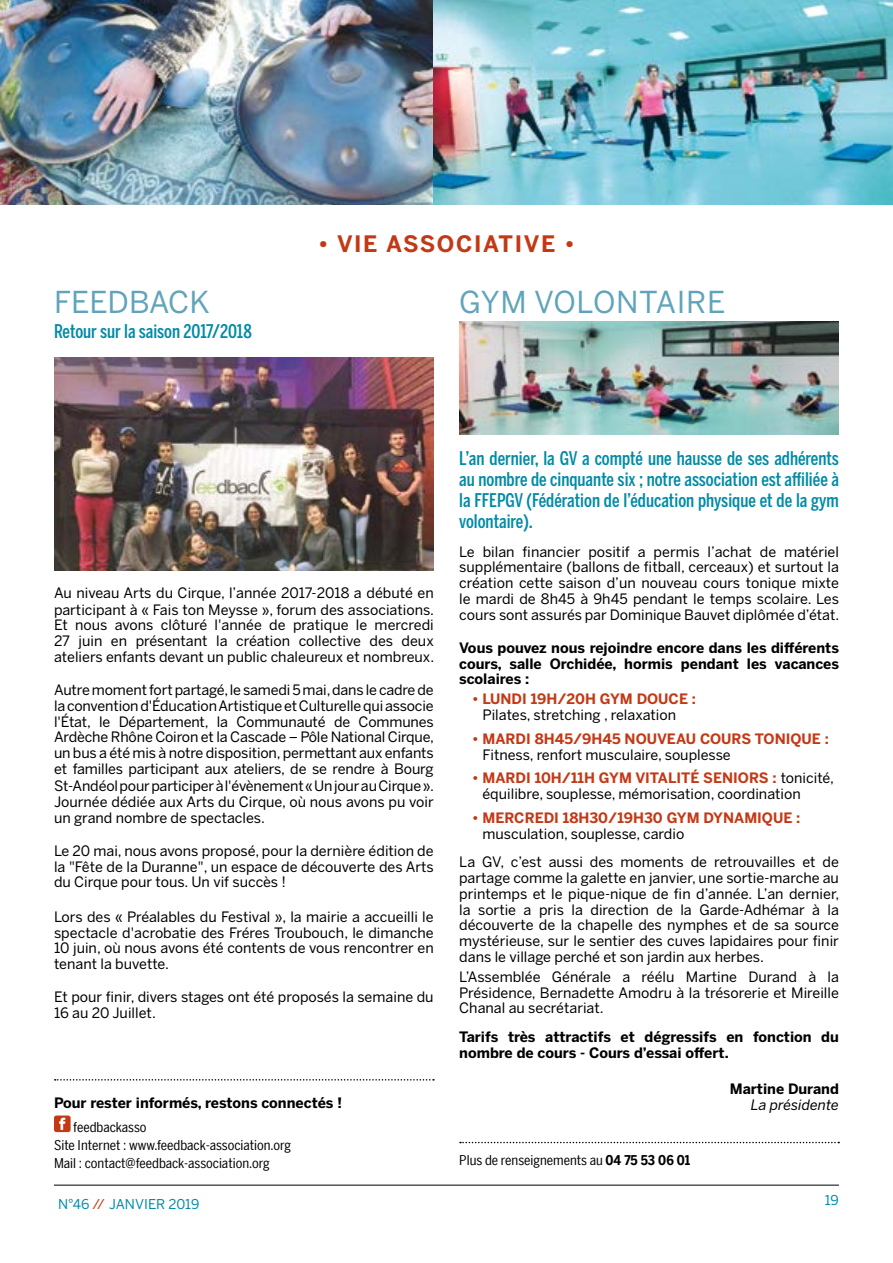
<style>
.page{position:relative;width:893px;height:1263px;background:#fff}
.page>*{position:absolute;margin:0;border:0;box-sizing:border-box;transform-origin:0 0}
.t1{font:30px "Benton Sans";letter-spacing:.02em;color:#60a4bb}
.t2{font:30px "Benton Sans";color:#60a4bb}
.t3{font:700 22.5px "Benton Sans";letter-spacing:.07em;color:#c43915}
.t4{font:500 18.75px/21px "Benton Sans Compressed";color:#008ba7;text-align:justify}
.t5{font:14.25px/15.8px "Benton Sans";color:#000;text-align:justify}
.t6{font:700 14.25px/15.8px "Benton Sans";color:#000;text-align:justify}
.t7{font:700 14.25px "Benton Sans";color:#c43915}
.t8{font:italic 14.25px "Benton Sans";color:#000}
.t9{font:13.5px/17.7px "Benton Sans Condensed";color:#000}
.t10{font:13.5px "Benton Sans";color:#008ba7}
.s1{font-weight:700;color:#c43915}
.s2{font-weight:700}
.s3{color:#c43915}
</style>
<div class="page">
<hr style="left:54px;top:1185px;width:785px;height:1px;background:#000">
<img style="left:0;top:0;width:434px;height:205px">
<img style="left:434px;top:0;width:459px;height:205px">
<svg style="left:55px;top:1079px;width:379px;height:1px"></svg>
<div style="left:54px;top:1115px;width:17px;height:17px;background:#c43915;border-radius:2px"></div>
<svg style="left:59px;top:1118px;width:6px;height:12px"></svg>
<img style="left:459px;top:321px;width:380px;height:113px">
<svg style="left:460px;top:1142px;width:379px;height:1px"></svg>
<img style="left:54px;top:357px;width:380px;height:214px">
<h1 class="t2" style="left:54px;top:284px;width:157px">FEEDBACK</h1>
<h3 class="t4" style="left:54px;top:321px;width:199px">Retour sur la saison 2017/2018</h3>
<h2 class="t3" style="left:318px;top:229px;width:258px">• VIE ASSOCIATIVE •</h2>
<h1 class="t1" style="left:459px;top:284px;width:268px">GYM VOLONTAIRE</h1>
<p class="t5" style="left:54px;top:584px;width:382px;line-height:17.1px">Au niveau Arts du Cirque, l’année 2017-2018 a débuté en participant à « Fais ton Meysse », forum des associations.</p>
<p class="t5" style="left:54px;top:617px;width:382px">Et nous avons clôturé l'année de pratique le mercredi 27 juin en présentant la création collective des deux ateliers enfants devant un public chaleureux et nombreux.</p>
<p class="t5" style="left:54px;top:682px;width:382px">Autre moment fort partagé, le samedi 5 mai, dans le cadre de la convention d'Éducation Artistique et Culturelle qui associe l'État, le Département, la Communauté de Communes Ardèche Rhône Coiron et la Cascade – Pôle National Cirque, un bus a été mis à notre disposition, permettant aux enfants et familles participant aux ateliers, de se rendre à Bourg</p>
<p class="t5" style="left:54px;top:778px;width:382px">St-Andéol pour participer à l'évènement « Un jour au Cirque ».<br>Journée dédiée aux Arts du Cirque, où nous avons pu voir un grand nombre de spectacles.</p>
<p class="t5" style="left:54px;top:843px;width:381px">Le 20 mai, nous avons proposé, pour la dernière édition de la "Fête de la Duranne", un espace de découverte des Arts du Cirque pour tous. Un vif succès !</p>
<p class="t5" style="left:54px;top:909px;width:381px">Lors des « Préalables du Festival », la mairie a accueilli le spectacle d'acrobatie des Fréres Troubouch, le dimanche 10 juin, où nous avons été contents de vous rencontrer en tenant la buvette.</p>
<p class="t5" style="left:54px;top:989px;width:381px">Et pour finir, divers stages ont été proposés la semaine du<br>16 au 20 Juillet.</p>
<p class="t6" style="left:54px;top:1095px;width:290px">Pour rester informés, restons connectés !</p>
<p class="t9" style="left:54px;top:1117px;width:239px;text-indent:19px">feedbackasso<br>Site Internet : www.feedback-association.org<br>Mail : contact@feedback-association.org</p>
<h3 class="t4" style="left:459px;top:447px;width:381px">L’an dernier, la GV a compté une hausse de ses adhérents au nombre de cinquante six ; notre association est affiliée à la FFEPGV (Fédération de l’éducation physique et de la gym volontaire).</h3>
<p class="t5" style="left:459px;top:543px;width:382px">Le bilan financier positif a permis l’achat de matériel supplémentaire (ballons de fitball, cerceaux) et surtout la création cette saison d’un nouveau cours tonique mixte le mardi de 8h45 à 9h45 pendant le temps scolaire. Les cours sont assurés par Dominique Bauvet diplômée d’état.</p>
<p class="t6" style="left:459px;top:640px;width:381px">Vous pouvez nous rejoindre encore dans les différents cours, salle Orchidée, hormis pendant les vacances scolaires :</p>
<p class="t7" style="left:472px;top:690px;width:226px">• LUNDI 19H/20H GYM DOUCE :</p>
<p class="t5" style="left:482px;top:707px;width:195px">Pilates, stretching , relaxation</p>
<p class="t7" style="left:472px;top:730px;width:358px">• MARDI 8H45/9H45 NOUVEAU COURS TONIQUE :</p>
<p class="t5" style="left:482px;top:746px;width:250px">Fitness, renfort musculaire, souplesse</p>
<p class="t5" style="left:482px;top:770px;width:353px;text-indent:-10px"><span class="s1">• MARDI 10H/11H GYM VITALITÉ SENIORS :</span> tonicité, équilibre, souplesse, mémorisation, coordination</p>
<p class="t7" style="left:472px;top:809px;width:330px">• MERCREDI 18H30/19H30 GYM DYNAMIQUE :</p>
<p class="t5" style="left:459px;top:819px;width:381px;line-height:28.8px;text-indent:23px">musculation, souplesse, cardio<br>La GV, c’est aussi des moments de retrouvailles et de</p>
<p class="t5" style="left:459px;top:870px;width:382px">partage comme la galette en janvier, une sortie-marche au printemps et le pique-nique de fin d’année. L’an dernier, la sortie a pris la direction de la Garde-Adhémar à la découverte de la chapelle des nymphes et de sa source mystérieuse, sur le sentier des cuves lapidaires pour finir dans le village perché et son jardin aux herbes.</p>
<p class="t5" style="left:459px;top:969px;width:381px">L’Assemblée Générale a réélu Martine Durand à la Présidence, Bernadette Amodru à la trésorerie et Mireille Chanal au secrétariat.</p>
<p class="t6" style="left:459px;top:1029px;width:381px">Tarifs très attractifs et dégressifs en fonction du nombre de cours - Cours d’essai offert.</p>
<p class="t6" style="left:730px;top:1081px;width:111px">Martine Durand</p>
<p class="t8" style="left:751px;top:1096px;width:90px">La présidente</p>
<p class="t9" style="left:459px;top:1150px;width:233px">Plus de renseignements au <span class="s2">04 75 53 06 01</span></p>
<p class="t10" style="left:58px;top:1195px;width:143px">N°46 <span class="s3">//</span> JANVIER 2019</p>
<p class="t10" style="left:825px;top:1192px;width:16px">19</p>
</div>
